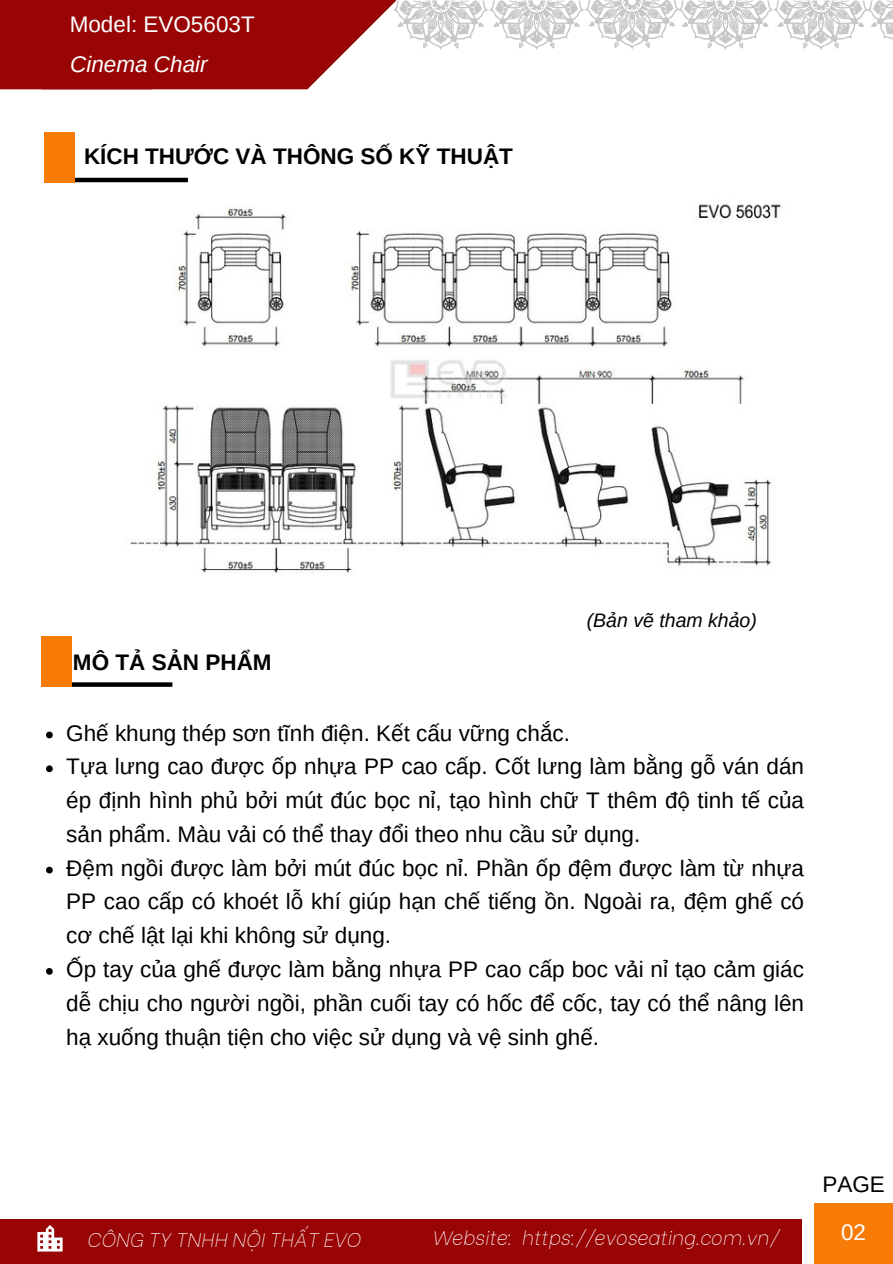
<style>
.page{position:relative;width:893px;height:1264px;background:#fff}
.page>*{position:absolute;margin:0;border:0;box-sizing:border-box;transform-origin:0 0}
.t1{font:22.5px/33.8px "Arimo";color:#000;text-align:justify}
.t2{font:700 22.5px "Arimo";color:#000}
.t3{font:22.5px "Arimo";color:#fff}
.t4{font:italic 22.5px "Arimo";color:#fff}
.t5{font:italic 100 19.5px "Be Vietnam";color:#fff}
.t6{font:italic 19.5px "Arimo";color:#000}
</style>
<div class="page">
<svg style="left:240px;top:0;width:153px;height:89px;fill:#990404"></svg>
<div style="left:0;top:0;width:240px;height:89px;background:#990404"></div>
<hr style="left:72px;top:178px;width:116px;height:4px;background:#000">
<div style="left:44px;top:132px;width:31px;height:50px;background:#f87b07"></div>
<div style="left:0;top:1219px;width:801px;height:44px;background:#990404"></div>
<div style="left:813px;top:1203px;width:79px;height:60px;background:#f87b07"></div>
<div style="left:56px;top:682px;width:116px;height:5px;background:#000"></div>
<div style="left:41px;top:636px;width:31px;height:51px;background:#f87b07"></div>
<svg style="left:393px;top:0;width:500px;height:50px"></svg>
<svg style="left:37px;top:1225px;width:25px;height:26px"></svg>
<img style="left:130px;top:204px;width:651px;height:369px">
<svg style="left:46px;top:731px;width:7px;height:7px"></svg>
<svg style="left:46px;top:765px;width:7px;height:7px"></svg>
<svg style="left:46px;top:866px;width:7px;height:7px"></svg>
<svg style="left:46px;top:968px;width:7px;height:6px"></svg>
<p class="t3" style="left:70px;top:12px;width:186px">Model: EVO5603T</p>
<p class="t4" style="left:70px;top:52px;width:139px">Cinema Chair</p>
<p class="t2" style="left:84px;top:143px;width:430px">KÍCH THƯỚC VÀ THÔNG SỐ KỸ THUẬT</p>
<p class="t2" style="left:73px;top:649px;width:200px">MÔ TẢ SẢN PHẨM</p>
<p class="t6" style="left:586px;top:609px;width:172px">(Bản vẽ tham khảo)</p>
<p class="t1" style="left:66px;top:716px;width:505px">Ghế khung thép sơn tĩnh điện. Kết cấu vững chắc.</p>
<p class="t1" style="left:66px;top:749px;width:739px">Tựa lưng cao được ốp nhựa PP cao cấp. Cốt lưng làm bằng gỗ ván dán ép định hình phủ bởi mút đúc bọc nỉ, tạo hình chữ T thêm độ tinh tế của sản phẩm. Màu vải có thể thay đổi theo nhu cầu sử dụng.</p>
<p class="t1" style="left:66px;top:851px;width:739px">Đệm ngồi được làm bởi mút đúc bọc nỉ. Phần ốp đệm được làm từ nhựa PP cao cấp có khoét lỗ khí giúp hạn chế tiếng ồn. Ngoài ra, đệm ghế có cơ chế lật lại khi không sử dụng.</p>
<p class="t1" style="left:66px;top:952px;width:739px">Ốp tay của ghế được làm bằng nhựa PP cao cấp boc vải nỉ tạo cảm giác dễ chịu cho người ngồi, phần cuối tay có hốc để cốc, tay có thể nâng lên hạ xuống thuận tiện cho việc sử dụng và vệ sinh ghế.</p>
<p class="t5" style="left:87px;top:1223px;width:275px">CÔNG TY TNHH NỘI THẤT EVO</p>
<p class="t5" style="left:432px;top:1221px;width:347px">Website: https://evoseating.com.vn/</p>
<p class="t1" style="left:822px;top:1166px;width:64px">PAGE</p>
<p class="t3" style="left:841px;top:1219px;width:27px">02</p>
</div>
